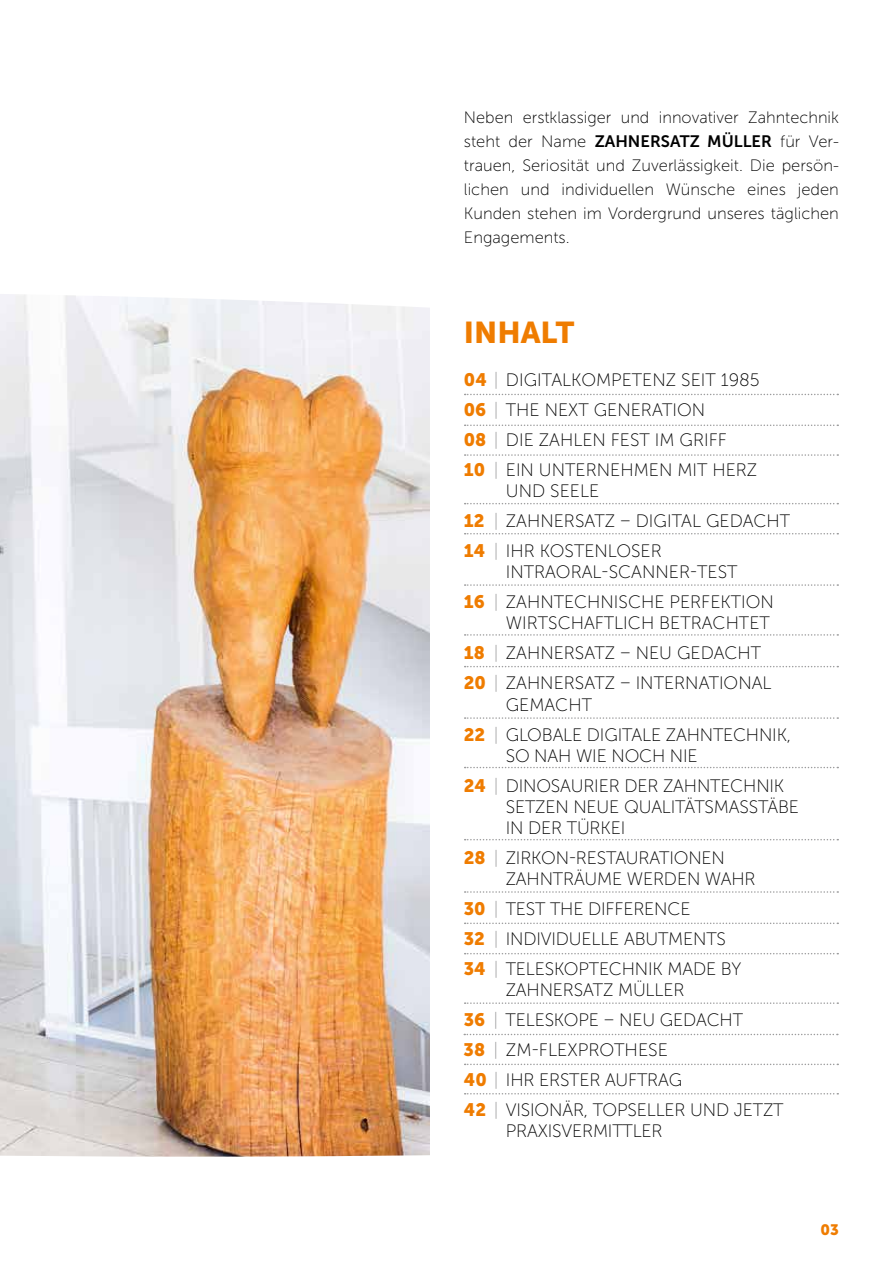
<style>
.page{position:relative;width:893px;height:1263px;background:#fff}
.page>*{position:absolute;margin:0;border:0;box-sizing:border-box;transform-origin:0 0}
.t1{font:30px "Museo Sans 900";color:#ef7c00}
.t2{font:18px/30px "Museo Sans 100";letter-spacing:-.01em;color:#000}
.t3{font:16.5px/24px "Museo Sans 100";color:#000;text-align:justify}
.t4{font:15px "Museo Sans 900";color:#ef7c00}
.s1{font-family:"Museo Sans 700"}
.s2{font-family:"Museo Sans 900";color:#ef7c00}
.s3{color:#9c9c9d}
</style>
<div class="page">
<img style="left:0;top:340px;width:429px;height:783px">
<svg style="left:0;top:294px;width:430px;height:46px;fill:#f1f1f6"></svg>
<img style="left:0;top:1123px;width:430px;height:34px">
<svg style="left:465px;top:394px;width:373px;height:1px"></svg>
<svg style="left:465px;top:424px;width:373px;height:2px"></svg>
<svg style="left:465px;top:454px;width:373px;height:2px"></svg>
<svg style="left:465px;top:503px;width:373px;height:1px"></svg>
<svg style="left:465px;top:533px;width:373px;height:1px"></svg>
<svg style="left:465px;top:584px;width:373px;height:2px"></svg>
<svg style="left:465px;top:634px;width:373px;height:2px"></svg>
<svg style="left:465px;top:666px;width:373px;height:1px"></svg>
<svg style="left:465px;top:717px;width:373px;height:2px"></svg>
<svg style="left:465px;top:767px;width:373px;height:1px"></svg>
<svg style="left:465px;top:839px;width:373px;height:1px"></svg>
<svg style="left:465px;top:891px;width:373px;height:2px"></svg>
<svg style="left:465px;top:922px;width:373px;height:2px"></svg>
<svg style="left:465px;top:953px;width:373px;height:1px"></svg>
<svg style="left:464px;top:1034px;width:374px;height:1px"></svg>
<svg style="left:465px;top:1002px;width:373px;height:2px"></svg>
<svg style="left:465px;top:1064px;width:373px;height:1px"></svg>
<svg style="left:465px;top:1093px;width:373px;height:1px"></svg>
<p class="t3" style="left:464px;top:105px;width:377px">Neben erstklassiger und innovativer Zahntechnik steht der Name <span class="s1">ZAHNERSATZ MÜLLER</span> für Ver&shy;trauen, Seriosität und Zuverlässigkeit. Die persön&shy;lichen und individuellen Wünsche eines jeden Kunden stehen im Vordergrund unseres täglichen Engagements.</p>
<h1 class="t1" style="left:464px;top:316px;width:112px">INHALT</h1>
<p class="t2" style="left:464px;top:365px;width:297px"><span class="s2">04</span> <span class="s3">|</span> DIGITALKOMPETENZ SEIT 1985<br><span class="s2">06</span> <span class="s3">|</span> THE NEXT GENERATION<br><span class="s2">08</span> <span class="s3">|</span> DIE ZAHLEN FEST IM GRIFF<br><span class="s2">10</span> <span class="s3">|</span> EIN UNTERNEHMEN MIT HERZ</p>
<p class="t2" style="left:464px;top:476px;width:328px;text-indent:42px">UND SEELE<br><span class="s2">12</span> <span class="s3">|</span> ZAHNERSATZ – DIGITAL GEDACHT<br><span class="s2">14</span> <span class="s3">|</span> IHR KOSTENLOSER</p>
<p class="t2" style="left:464px;top:557px;width:312px;text-align:center">INTRAORAL-SCANNER-TEST<br><span class="s2">16</span> <span class="s3">|</span> ZAHNTECHNISCHE PERFEKTION</p>
<p class="t2" style="left:464px;top:608px;width:309px;text-indent:42px">WIRTSCHAFTLICH BETRACHTET<br><span class="s2">18</span> <span class="s3">|</span> ZAHNERSATZ – NEU GEDACHT<br><span class="s2">20</span> <span class="s3">|</span> ZAHNERSATZ – INTERNATIONAL</p>
<p class="t2" style="left:464px;top:690px;width:329px;text-indent:42px">GEMACHT<br><span class="s2">22</span> <span class="s3">|</span> GLOBALE DIGITALE ZAHNTECHNIK,</p>
<p class="t2" style="left:464px;top:741px;width:322px;text-indent:42px">SO NAH WIE NOCH NIE<br><span class="s2">24</span> <span class="s3">|</span> DINOSAURIER DER ZAHNTECHNIK</p>
<p class="t2" style="left:506px;top:796px;width:295px;line-height:21px">SETZEN NEUE QUALITÄTSMASSTÄBE<br>IN DER TÜRKEI</p>
<p class="t2" style="left:506px;top:847px;width:251px;line-height:21px;text-indent:-42px"><span class="s2">28</span> <span class="s3">|</span> ZIRKON-RESTAURATIONEN<br>ZAHNTRÄUME WERDEN WAHR</p>
<p class="t2" style="left:464px;top:894px;width:279px"><span class="s2">30</span> <span class="s3">|</span> TEST THE DIFFERENCE<br><span class="s2">32</span> <span class="s3">|</span> INDIVIDUELLE ABUTMENTS<br><span class="s2">34</span> <span class="s3">|</span> TELESKOPTECHNIK MADE BY</p>
<p class="t2" style="left:464px;top:975px;width:321px;text-indent:42px">ZAHNERSATZ MÜLLER<br><span class="s2">36</span> <span class="s3">|</span> TELESKOPE – NEU GEDACHT<br><span class="s2">38</span> <span class="s3">|</span> ZM-FLEXPROTHESE<br><span class="s2">40</span> <span class="s3">|</span> IHR ERSTER AUFTRAG<br><span class="s2">42</span> <span class="s3">|</span> VISIONÄR, TOPSELLER UND JETZT</p>
<p class="t2" style="left:506px;top:1116px;width:158px">PRAXISVERMITTLER</p>
<p class="t4" style="left:821px;top:1221px;width:20px">03</p>
</div>
